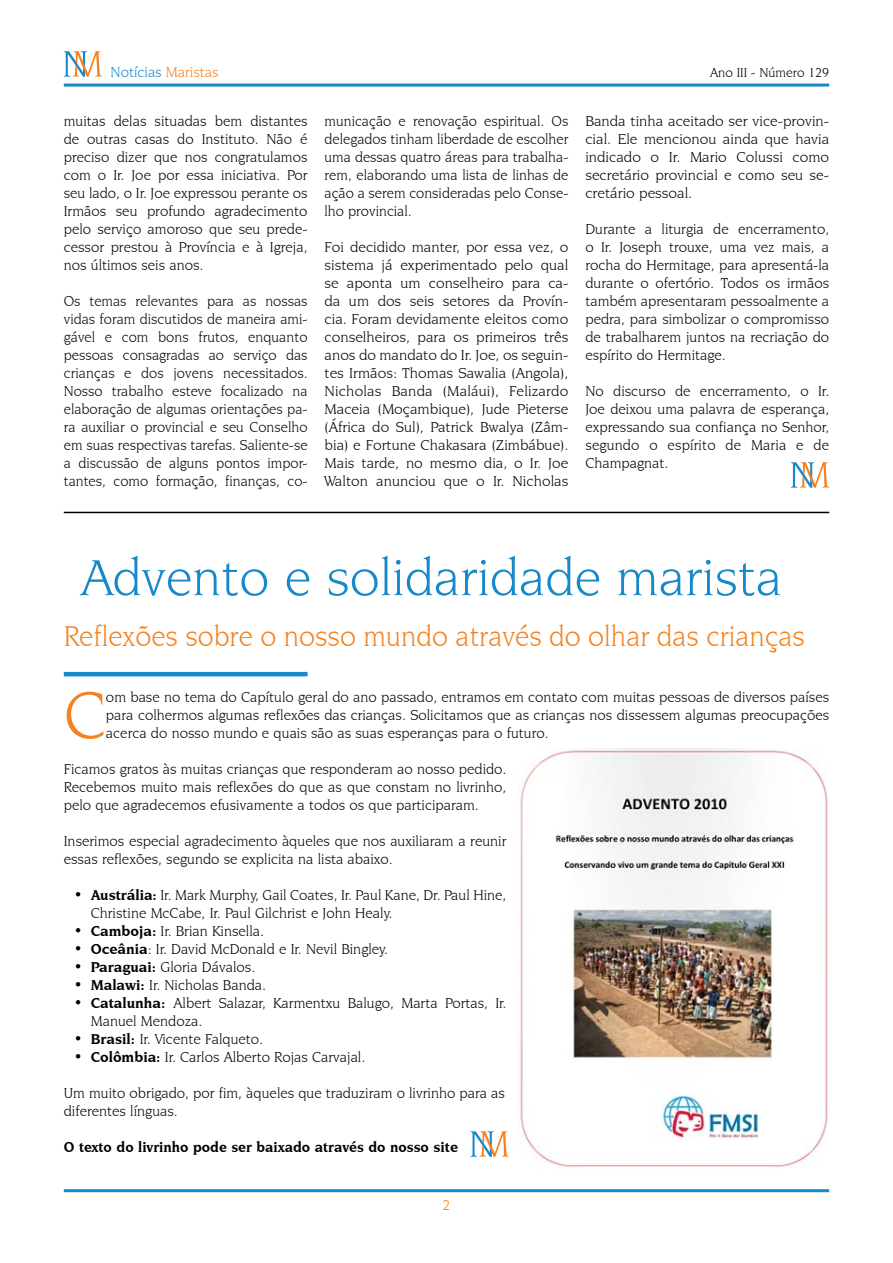
<style>
.page{position:relative;width:893px;height:1263px;background:#fff}
.page>*{position:absolute;margin:0;border:0;box-sizing:border-box;transform-origin:0 0}
.t1{font:70.05px "Novarese IT Cby BT";color:#f5821f}
.t2{font:54px "Novarese IT Cby BT";color:#1689ca}
.t3{font:30px "Novarese IT Cby BT";color:#f5821f;scale:.96 1}
.t4{font:15px/18px "Novarese IT Cby BT";color:#000;text-align:justify}
.t5{font:700 15px/18px "Novarese IT Cby BT";color:#000;text-align:justify}
.t6{font:15px "Novarese IT Cby BT";color:#1689ca}
.t7{font:13.5px "Novarese IT Cby BT";color:#000}
.s1{color:#f5821f}
.s2{font-weight:700}
</style>
<div class="page">
<hr style="left:64px;top:84px;width:765px;height:3px;background:#1689ca">
<hr style="left:64px;top:1189px;width:765px;height:3px;background:#1689ca">
<hr style="left:64px;top:672px;width:244px;height:4px;background:#1689ca">
<svg style="left:64px;top:51px;width:38px;height:26px"></svg>
<svg style="left:791px;top:462px;width:38px;height:26px"></svg>
<hr style="left:64px;top:512px;width:765px;height:1px;background:#000">
<svg style="left:471px;top:1131px;width:38px;height:26px"></svg>
<img style="left:520px;top:749px;width:308px;height:418px">
<p class="t6" style="left:111px;top:63px;width:110px">Notícias <span class="s1">Maristas</span></p>
<p class="t7" style="left:710px;top:64px;width:121px">Ano III - Número 129</p>
<p class="t4" style="left:64px;top:112px;width:245px">muitas delas situadas bem distantes de outras casas do Instituto. Não é preciso dizer que nos congratulamos com o Ir. Joe por essa iniciativa. Por seu lado, o Ir. Joe expressou perante os Irmãos seu profundo agradecimento pelo serviço amoroso que seu prede&shy;cessor prestou à Província e à Igreja, nos últimos seis anos.</p>
<p class="t4" style="left:64px;top:292px;width:245px">Os temas relevantes para as nossas vidas foram discutidos de maneira ami&shy;gável e com bons frutos, enquanto pessoas consagradas ao serviço das crianças e dos jovens necessitados.<br>Nosso trabalho esteve focalizado na elaboração de algumas orientações pa&shy;ra auxiliar o provincial e seu Conselho em suas respectivas tarefas. Saliente-se a discussão de alguns pontos impor&shy;tantes, como formação, finanças, co-</p>
<p class="t4" style="left:325px;top:112px;width:245px">municação e renovação espiritual. Os delegados tinham liberdade de escolher uma dessas quatro áreas para trabalha&shy;rem, elaborando uma lista de linhas de ação a serem consideradas pelo Conse&shy;lho provincial.</p>
<p class="t4" style="left:325px;top:238px;width:245px">Foi decidido manter, por essa vez, o sistema já experimentado pelo qual se aponta um conselheiro para ca&shy;da um dos seis setores da Provín&shy;cia. Foram devidamente eleitos como conselheiros, para os primeiros três anos do mandato do Ir. Joe, os seguin&shy;tes Irmãos: Thomas Sawalia (Angola), Nicholas Banda (Maláui), Felizardo Maceia (Moçambique), Jude Pieterse (África do Sul), Patrick Bwalya (Zâm&shy;bia) e Fortune Chakasara (Zimbábue).<br>Mais tarde, no mesmo dia, o Ir. Joe Walton anunciou que o Ir. Nicholas</p>
<p class="t4" style="left:585px;top:112px;width:245px">Banda tinha aceitado ser vice-provin&shy;cial. Ele mencionou ainda que havia indicado o Ir. Mario Colussi como secretário provincial e como seu se&shy;cretário pessoal.</p>
<p class="t4" style="left:585px;top:220px;width:245px">Durante a liturgia de encerramento, o Ir. Joseph trouxe, uma vez mais, a rocha do Hermitage, para apresentá-la durante o ofertório. Todos os irmãos também apresentaram pessoalmente a pedra, para simbolizar o compromisso de trabalharem juntos na recriação do espírito do Hermitage.</p>
<p class="t4" style="left:585px;top:382px;width:245px">No discurso de encerramento, o Ir.<br>Joe deixou uma palavra de esperança, expressando sua confiança no Senhor, segundo o espírito de Maria e de Champagnat.</p>
<h2 class="t2" style="left:81px;top:546px;width:703px">Advento e solidaridade marista</h2>
<h3 class="t3" style="left:64px;top:618px;width:773px">Reflexões sobre o nosso mundo através do olhar das crianças</h3>
<h1 class="t1" style="left:64px;top:674px;width:44px">C</h1>
<p class="t4" style="left:106px;top:688px;width:725px">om base no tema do Capítulo geral do ano passado, entramos em contato com muitas pessoas de diversos países para colhermos algumas reflexões das crianças. Solicitamos que as crianças nos dissessem algumas preocupações acerca do nosso mundo e quais são as suas esperanças para o futuro.</p>
<p class="t4" style="left:64px;top:760px;width:444px">Ficamos gratos às muitas crianças que responderam ao nosso pedido.<br>Recebemos muito mais reflexões do que as que constam no livrinho, pelo que agradecemos efusivamente a todos os que participaram.</p>
<p class="t4" style="left:64px;top:832px;width:444px">Inserimos especial agradecimento àqueles que nos auxiliaram a reunir essas reflexões, segundo se explicita na lista abaixo.</p>
<p class="t4" style="left:91px;top:886px;width:417px;text-align:left"><span class="s2">Austrália:</span> Ir. Mark Murphy, Gail Coates, Ir. Paul Kane, Dr. Paul Hine, Christine McCabe, Ir. Paul Gilchrist e John Healy.<br><span class="s2">Camboja:</span> Ir. Brian Kinsella.<br><span class="s2">Oceânia</span>: Ir. David McDonald e Ir. Nevil Bingley.<br><span class="s2">Paraguai:</span> Gloria Dávalos.<br><span class="s2">Malawi:</span> Ir. Nicholas Banda.<br><span class="s2">Catalunha:</span> Albert Salazar, Karmentxu Balugo, Marta Portas, Ir.<br>Manuel Mendoza.<br><span class="s2">Brasil:</span> Ir. Vicente Falqueto.<br><span class="s2">Colômbia:</span> Ir. Carlos Alberto Rojas Carvajal.</p>
<p class="t4" style="left:64px;top:1084px;width:443px">Um muito obrigado, por fim, àqueles que traduziram o livrinho para as diferentes línguas.</p>
<p class="t5" style="left:64px;top:1138px;width:396px">O texto do livrinho pode ser baixado através do nosso site</p>
<p class="t5" style="left:74px;top:886px;width:10px">•</p>
<p class="t5" style="left:74px;top:922px;width:10px">• • • • •</p>
<p class="t5" style="left:74px;top:1030px;width:10px">• •</p>
</div>
